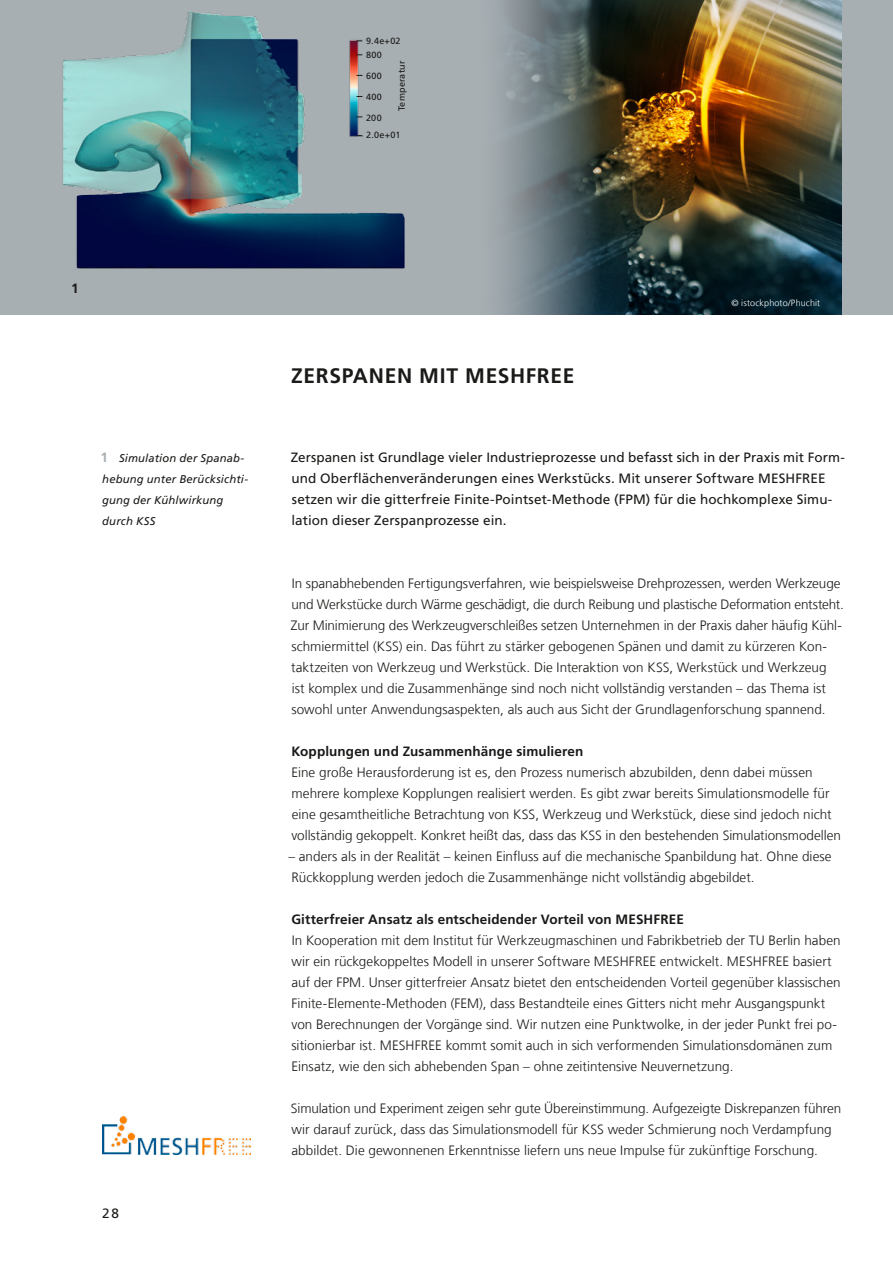
<style>
.page{position:relative;width:893px;height:1263px;background:#fff}
.page>*{position:absolute;margin:0;border:0;box-sizing:border-box;transform-origin:0 0}
._03a_Ü_14pt{font:700 21px "Frutiger LT Com";letter-spacing:.03em;color:#1a1a18}
._06_Fließtext{font:300 13.5px/21px "Frutiger LT Com";color:#1a1a18}
.t1{font:13.5px/21px "Frutiger LT Com";letter-spacing:.005em;color:#1a1a18}
.t2{font:700 13.5px "Frutiger LT Com";letter-spacing:.01em;color:#1a1a18}
.t3{font:italic 11.25px/21px "Frutiger LT Com";letter-spacing:.015em;color:#1a1a18}
.t4{font:9px "Frutiger LT Com";letter-spacing:.025em;color:#1a1a18}
.t5{font:300 9px "Frutiger LT Com";letter-spacing:.015em;color:#fff}
.s1{font-weight:700;font-style:normal;font-size:13.5px;color:#a8afb3}
</style>
<div class="page">
<div style="left:0;top:0;width:893px;height:315px;background:#a8afb3"></div>
<img style="left:624px;top:0;width:218px;height:315px">
<img style="left:102px;top:1116px;width:149px;height:39px">
<img style="left:63px;top:11px;width:342px;height:258px">
<svg style="left:498px;top:0;width:126px;height:315px;background:#5d6a6b"></svg>
<p class="t4" style="left:366px;top:36px;width:36px">9.4e+02</p>
<p class="t4" style="left:366px;top:49px;width:17px">800</p>
<p class="t4" style="left:366px;top:71px;width:17px">600</p>
<p class="t4" style="left:366px;top:91px;width:17px">400</p>
<p class="t4" style="left:366px;top:112px;width:17px">200</p>
<p class="t4" style="left:397px;top:111px;width:52px;rotate:-90deg">Temperatur</p>
<p class="t4" style="left:366px;top:130px;width:36px">2.0e+01</p>
<p class="t2" style="left:71px;top:281px;width:9px">1</p>
<p class="_03a_Ü_14pt" style="left:291px;top:364px;width:285px">ZERSPANEN MIT MESHFREE</p>
<p class="t5" style="left:731px;top:298px;width:90px">© istockphoto/Phuchit</p>
<p class="t3" style="left:100px;top:447px;width:149px"><span class="s1">1</span> Simulation der Spanab&shy;hebung unter Berücksichti&shy;gung der Kühlwirkung durch KSS</p>
<p class="t1" style="left:291px;top:446px;width:556px">Zerspanen ist Grundlage vieler Industrieprozesse und befasst sich in der Praxis mit Form&shy;und Oberflächenveränderungen eines Werkstücks. Mit unserer Software MESHFREE setzen wir die gitterfreie Finite-Pointset-Methode (FPM) für die hochkomplexe Simu&shy;lation dieser Zerspanprozesse ein.</p>
<p class="t1" style="left:102px;top:1202px;width:18px">28</p>
<p class="_06_Fließtext" style="left:291px;top:573px;width:555px">In spanabhebenden Fertigungsverfahren, wie beispielsweise Drehprozessen, werden Werkzeuge und Werkstücke durch Wärme geschädigt, die durch Reibung und plastische Deformation entsteht.<br>Zur Minimierung des Werkzeugverschleißes setzen Unternehmen in der Praxis daher häufig Kühl&shy;schmiermittel (KSS) ein. Das führt zu stärker gebogenen Spänen und damit zu kürzeren Kon&shy;taktzeiten von Werkzeug und Werkstück. Die Interaktion von KSS, Werkstück und Werkzeug<br>ist komplex und die Zusammenhänge sind noch nicht vollständig verstanden – das Thema ist sowohl unter Anwendungsaspekten, als auch aus Sicht der Grundlagenforschung spannend.</p>
<p class="t2" style="left:292px;top:743px;width:293px">Kopplungen und Zusammenhänge simulieren</p>
<p class="_06_Fließtext" style="left:291px;top:762px;width:551px">Eine große Herausforderung ist es, den Prozess numerisch abzubilden, denn dabei müssen mehrere komplexe Kopplungen realisiert werden. Es gibt zwar bereits Simulationsmodelle für eine gesamtheitliche Betrachtung von KSS, Werkzeug und Werkstück, diese sind jedoch nicht vollständig gekoppelt. Konkret heißt das, dass das KSS in den bestehenden Simulationsmodellen</p>
<p class="_06_Fließtext" style="left:288px;top:846px;width:545px">– anders als in der Realität – keinen Einfluss auf die mechanische Spanbildung hat. Ohne diese<br>Rückkopplung werden jedoch die Zusammenhänge nicht vollständig abgebildet.</p>
<p class="t2" style="left:291px;top:911px;width:394px">Gitterfreier Ansatz als entscheidender Vorteil von MESHFREE</p>
<p class="_06_Fließtext" style="left:291px;top:930px;width:551px">In Kooperation mit dem Institut für Werkzeugmaschinen und Fabrikbetrieb der TU Berlin haben wir ein rückgekoppeltes Modell in unserer Software MESHFREE entwickelt. MESHFREE basiert auf der FPM. Unser gitterfreier Ansatz bietet den entscheidenden Vorteil gegenüber klassischen Finite-Elemente-Methoden (FEM), dass Bestandteile eines Gitters nicht mehr Ausgangspunkt von Berechnungen der Vorgänge sind. Wir nutzen eine Punktwolke, in der jeder Punkt frei po&shy;sitionierbar ist. MESHFREE kommt somit auch in sich verformenden Simulationsdomänen zum Einsatz, wie den sich abhebenden Span – ohne zeitintensive Neuvernetzung.</p>
<p class="_06_Fließtext" style="left:291px;top:1098px;width:552px">Simulation und Experiment zeigen sehr gute Übereinstimmung. Aufgezeigte Diskrepanzen führen wir darauf zurück, dass das Simulationsmodell für KSS weder Schmierung noch Verdampfung abbildet. Die gewonnenen Erkenntnisse liefern uns neue Impulse für zukünftige Forschung.</p>
</div>
